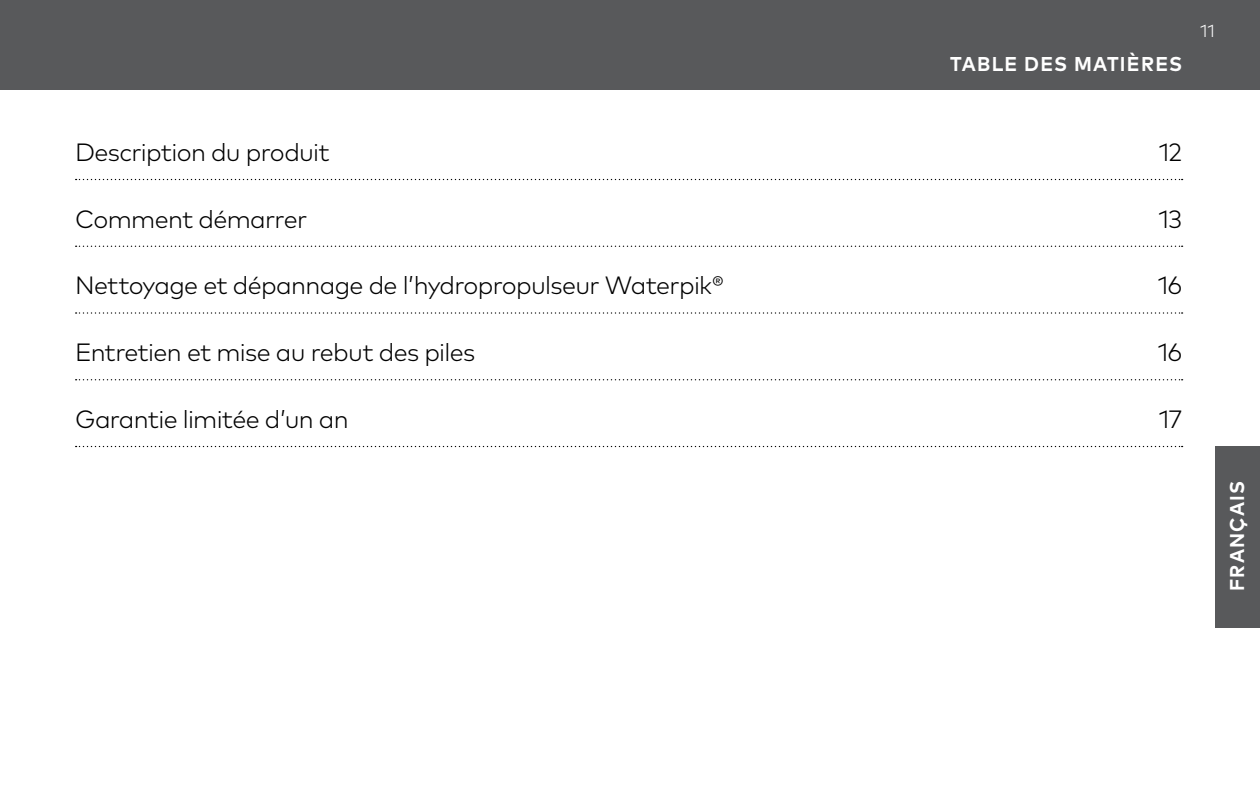
<style>
.page{position:relative;width:1260px;height:810px;background:#fff}
.page>*{position:absolute;margin:0;border:0;box-sizing:border-box;transform-origin:0 0}
.t1{font:300 25px "Mark Pro";letter-spacing:-.025em;color:#000}
.t2{font:700 20px "Mark Pro";letter-spacing:.06em;color:#fff;scale:.96 1}
.t3{font:300 17.5px "Mark Pro";color:#fff}
</style>
<div class="page">
<div style="left:1215px;top:446px;width:45px;height:182px;background:#58595b"></div>
<div style="left:0;top:0;width:1260px;height:90px;background:#58595b"></div>
<svg style="left:76px;top:446px;width:1107px;height:1px"></svg>
<svg style="left:76px;top:379px;width:1107px;height:1px"></svg>
<svg style="left:76px;top:312px;width:1107px;height:2px"></svg>
<svg style="left:76px;top:246px;width:1107px;height:1px"></svg>
<svg style="left:76px;top:179px;width:1107px;height:1px"></svg>
<p class="t3" style="left:1200px;top:17px;width:16px">11</p>
<p class="t2" style="left:950px;top:49px;width:243px">TABLE DES MATIÈRES</p>
<p class="t1" style="left:75px;top:133px;width:256px">Description du produit</p>
<p class="t1" style="left:1159px;top:133px;width:25px">12</p>
<p class="t1" style="left:75px;top:200px;width:234px">Comment démarrer</p>
<p class="t1" style="left:1158px;top:200px;width:25px">13</p>
<p class="t1" style="left:75px;top:267px;width:650px">Nettoyage et dépannage de l’hydropropulseur Waterpik®</p>
<p class="t1" style="left:1158px;top:267px;width:26px">16</p>
<p class="t1" style="left:75px;top:334px;width:402px">Entretien et mise au rebut des piles</p>
<p class="t1" style="left:1158px;top:334px;width:26px">16</p>
<p class="t1" style="left:75px;top:400px;width:275px">Garantie limitée d’un an</p>
<p class="t1" style="left:1159px;top:400px;width:25px">17</p>
<p class="t2" style="left:1222px;top:591px;width:116px;rotate:-90deg">FRANÇAIS</p>
</div>
